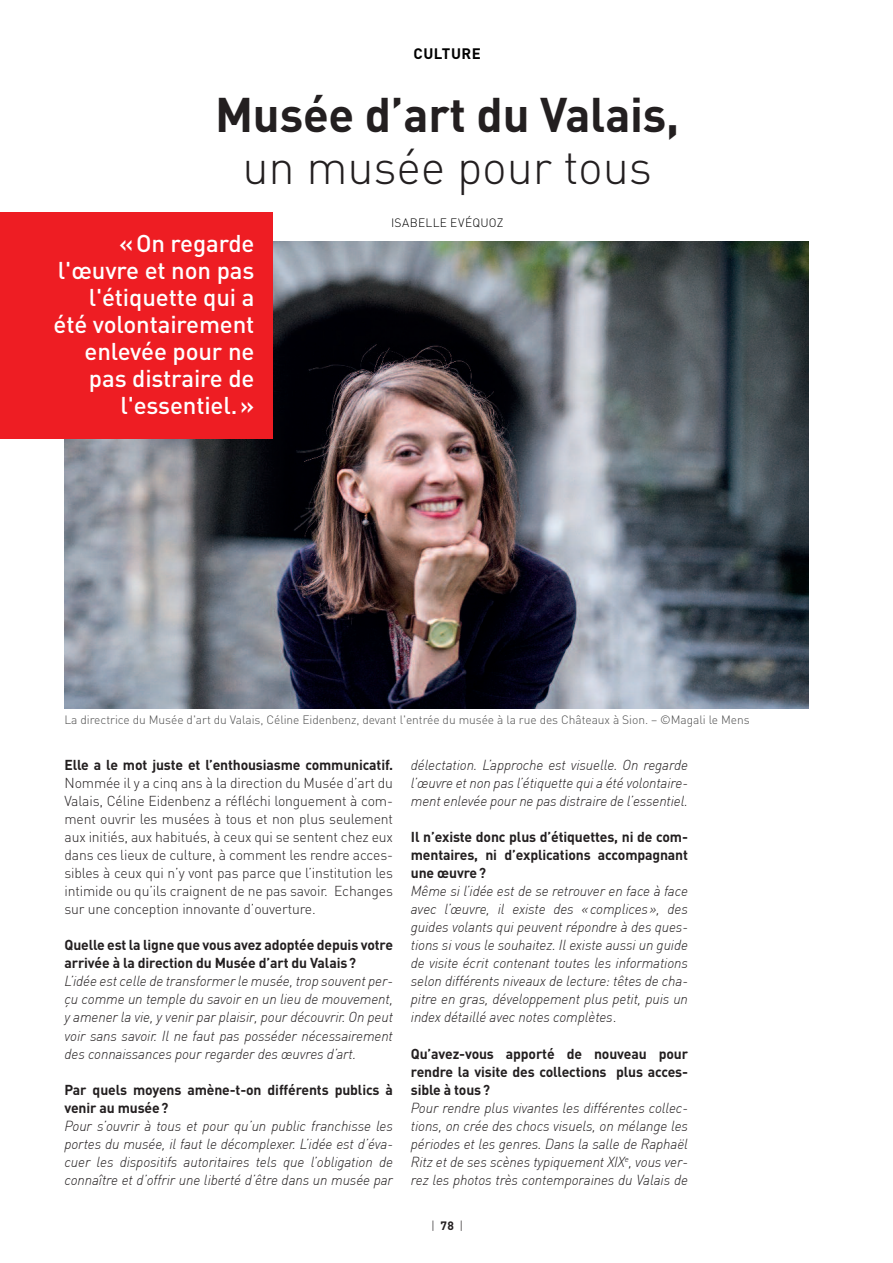
<style>
.page{position:relative;width:893px;height:1263px;background:#fff}
.page>*{position:absolute;margin:0;border:0;box-sizing:border-box;transform-origin:0 0}
.t1{font:700 48px "DIN";letter-spacing:-.005em;color:#231f20}
.t2{font:300 48px "DIN";letter-spacing:-.005em;color:#231f20}
.t3{font:500 24px/27px "DIN";letter-spacing:-.005em;color:#fff;text-align:right}
.t4{font:700 15px "DIN";letter-spacing:.03em;color:#000}
.t5{font:italic 300 14.25px/18px "DIN";letter-spacing:-.01em;color:#231f20;text-align:justify}
.t6{font:300 14.25px/18px "DIN";letter-spacing:-.01em;color:#231f20;text-align:justify}
.t7{font:700 14.25px/18px "DIN";letter-spacing:-.01em;color:#231f20}
.t8{font:300 12px "DIN";letter-spacing:-.005em;color:#4d4d4d}
.t9{font:300 12px "DIN";letter-spacing:.025em;color:#000}
.t10{font:300 12px "DIN";color:#231f20}
.s1{font-style:normal}
.s2{font-weight:700}
</style>
<div class="page">
<img style="left:64px;top:241px;width:745px;height:467px">
<div style="left:0;top:212px;width:272px;height:227px;background:#ee1d23"></div>
<p class="t4" style="left:414px;top:45px;width:69px">CULTURE</p>
<h1 class="t1" style="left:215px;top:87px;width:466px">Musée d’art du Valais,</h1>
<h1 class="t2" style="left:243px;top:140px;width:411px">un musée pour tous</h1>
<h2 class="t3" style="left:54px;top:230px;width:202px">« On regarde l'œuvre et non pas l'étiquette qui a été volontairement enlevée pour ne pas distraire de l'essentiel. »</h2>
<p class="t9" style="left:391px;top:216px;width:114px">ISABELLE EVÉQUOZ</p>
<p class="t8" style="left:64px;top:713px;width:687px">La directrice du Musée d'art du Valais, Céline Eidenbenz, devant l'entrée du musée à la rue des Châteaux à Sion. – ©Magali le Mens</p>
<p class="t7" style="left:64px;top:756px;width:330px">Elle a le mot juste et l’enthousiasme communicatif.</p>
<p class="t6" style="left:64px;top:774px;width:330px">Nommée il y a cinq ans à la direction du Musée d’art du Valais, Céline Eidenbenz a réfléchi longuement à com&shy;ment ouvrir les musées à tous et non plus seulement aux initiés, aux habitués, à ceux qui se sentent chez eux dans ces lieux de culture, à comment les rendre acces&shy;sibles à ceux qui n’y vont pas parce que l’institution les intimide ou qu’ils craignent de ne pas savoir. Echanges sur une conception innovante d’ouverture.</p>
<p class="t7" style="left:64px;top:936px;width:330px">Quelle est la ligne que vous avez adoptée depuis votre arrivée à la direction du Musée d’art du Valais ?</p>
<p class="t5" style="left:64px;top:972px;width:330px">L’idée est celle de transformer le musée, trop souvent per&shy;çu comme un temple du savoir en un lieu de mouvement, y amener la vie, y venir par plaisir, pour découvrir. On peut voir sans savoir. Il ne faut pas posséder nécessairement des connaissances pour regarder des œuvres d’art.</p>
<p class="t7" style="left:64px;top:1080px;width:330px">Par quels moyens amène-t-on différents publics à venir au musée ?</p>
<p class="t5" style="left:64px;top:1116px;width:330px">Pour s’ouvrir à tous et pour qu’un public franchisse les portes du musée, il faut le décomplexer. L’idée est d’éva&shy;cuer les dispositifs autoritaires tels que l’obligation de connaître et d’offrir une liberté d’être dans un musée par</p>
<p class="t5" style="left:411px;top:756px;width:279px">délectation. L’approche est visuelle. On regarde l’œuvre et non pas l’étiquette qui a été volontaire&shy;ment enlevée pour ne pas distraire de l’essentiel.</p>
<p class="t7" style="left:411px;top:828px;width:279px;text-align:justify">Il n’existe donc plus d’étiquettes, ni de com&shy;mentaires, ni d’explications accompagnant une œuvre ?</p>
<p class="t5" style="left:411px;top:882px;width:279px">Même si l’idée est de se retrouver en face à face avec l’œuvre, il existe des « complices », des guides volants qui peuvent répondre à des ques&shy;tions si vous le souhaitez. Il existe aussi un guide de visite écrit contenant toutes les informations selon différents niveaux de lecture: têtes de cha&shy;pitre en gras, développement plus petit, puis un index détaillé avec notes complètes<span class="s1">.</span></p>
<p class="t7" style="left:411px;top:1044px;width:279px;text-align:justify">Qu’avez-vous apporté de nouveau pour rendre la visite des collections plus acces&shy;sible à tous ?</p>
<p class="t5" style="left:411px;top:1098px;width:279px">Pour rendre plus vivantes les différentes collec&shy;tions, on crée des chocs visuels, on mélange les périodes et les genres. Dans la salle de Raphaël Ritz et de ses scènes typiquement XIX<sup>e</sup>, vous ver&shy;rez les photos très contemporaines du Valais de</p>
<p class="t10" style="left:431px;top:1218px;width:34px">| <span class="s2">78</span> |</p>
</div>
